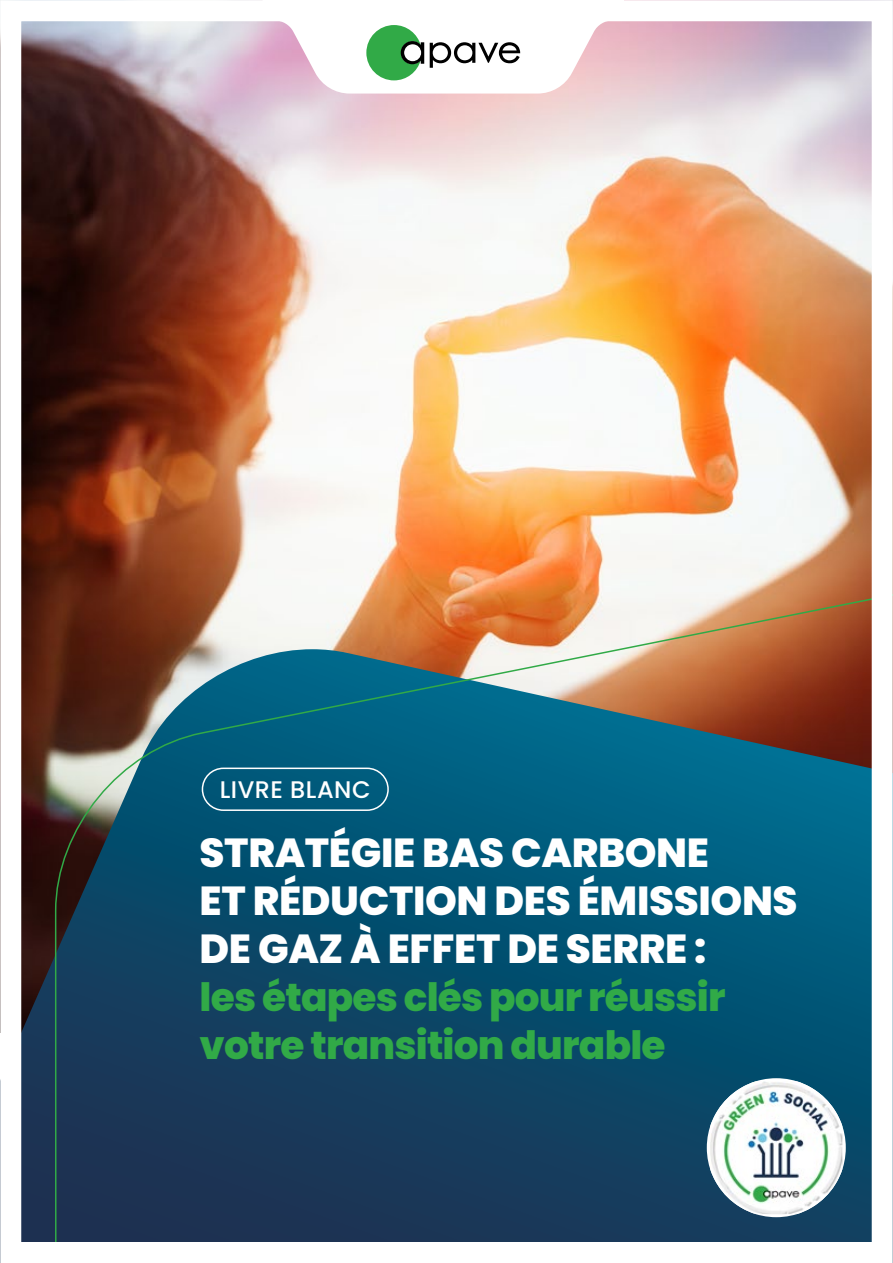
<style>
.page{position:relative;width:893px;height:1263px;background:#fff}
.page>*{position:absolute;margin:0;border:0;box-sizing:border-box;transform-origin:0 0}
.t1{font:800 40.5px/48px "Poppins";letter-spacing:-.01em;color:#fff}
.t2{font:800 39px/48px "Poppins";letter-spacing:-.02em;color:#31aa47}
.t3{font:500 24px "Poppins";letter-spacing:.02em;color:#fff}
</style>
<div class="page">
<img style="left:0;top:0;width:893px;height:1263px">
<div style="left:202px;top:767px;width:187px;height:44px;border:2px solid #fff;border-radius:21px"></div>
<p class="t3" style="left:220px;top:775px;width:152px">LIVRE BLANC</p>
<p class="t1" style="left:200px;top:829px;width:600px">STRATÉGIE BAS CARBONE<br>ET RÉDUCTION DES ÉMISSIONS<br>DE GAZ À EFFET DE SERRE :</p>
<p class="t2" style="left:200px;top:974px;width:527px">les étapes clés pour réussir votre transition durable</p>
</div>
